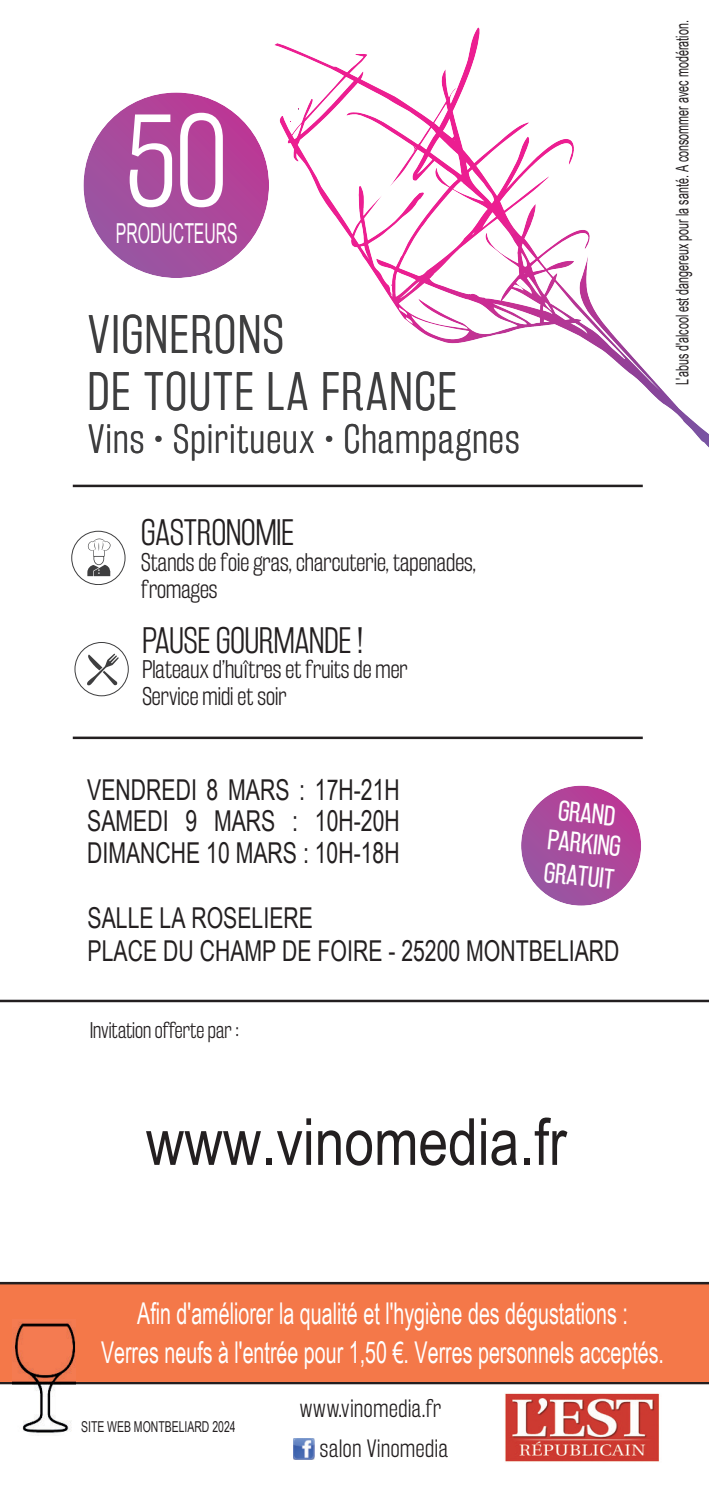
<style>
.page{position:relative;width:709px;height:1489px;background:#fff}
.page>*{position:absolute;margin:0;border:0;box-sizing:border-box;transform-origin:0 0}
.t1{font:115px "Rakesly Lt";color:#fff}
.t2{font:65px "Arial Narrow";color:#231f20}
.t3{font:47.75px/57.2px "Rakesly Lt";letter-spacing:.05em;color:#3e3e3f}
.t4{font:36px "Rakesly Lt";letter-spacing:.05em;color:#3e3e3f}
.t5{font:32.5px "Rakesly Lt";color:#231f20}
.t6{font:30px/39px "Arial Narrow";color:#fff;text-align:center;scale:.8 1}
.t7{font:28.75px/31.5px "Arial Narrow";color:#231f20;text-align:justify;scale:.9 1}
.t8{font:27.5px "Arial Narrow";color:#fff;scale:.7 1}
.t9{font:25px/30.2px "Rakesly Bk";color:#fff;text-align:center}
.t10{font:22.5px/27px "Rakesly Lt";color:#231f20}
.t11{font:22.25px/40px "Rakesly Lt";letter-spacing:.03em;color:#231f20}
.t12{font:20px "Rakesly Lt";color:#231f20}
.t13{font:17.5px "Arial Narrow";color:#231f20;scale:.75 1}
.t14{font:15px "Arial Narrow";color:#231f20;scale:.85 1}
</style>
<div class="page">
<svg style="left:274px;top:28px;width:435px;height:420px"></svg>
<svg style="left:413px;top:146px;width:3px;height:7px"></svg>
<hr style="left:73px;top:484px;width:569px;height:3px;background:#231f20">
<hr style="left:73px;top:736px;width:569px;height:3px;background:#231f20">
<hr style="left:0;top:999px;width:709px;height:3px;background:#231f20">
<img style="left:505px;top:1393px;width:155px;height:69px">
<div style="left:83px;top:92px;width:186px;height:186px;background:linear-gradient(to right,#9f57a3,#b63e97);border-radius:50%"></div>
<div style="left:521px;top:785px;width:120px;height:120px;background:linear-gradient(to right,#9e55a1,#b73f98);border-radius:50%"></div>
<svg style="left:87px;top:653px;width:32px;height:33px"></svg>
<div style="left:74px;top:642px;width:55px;height:54px;border:1px solid #3e3e3f;border-radius:50%"></div>
<svg style="left:87px;top:538px;width:24px;height:38px"></svg>
<div style="left:71px;top:531px;width:54px;height:54px;border:1px solid #3e3e3f;border-radius:50%"></div>
<img style="left:293px;top:1438px;width:21px;height:21px">
<hr style="left:0;top:1380px;width:709px;height:3px;background:#231f20">
<div style="left:0;top:1282px;width:709px;height:98px;background:#f47849"></div>
<img style="left:13px;top:1321px;width:63px;height:113px">
<hr style="left:0;top:1281px;width:709px;height:3px;background:#231f20">
<h1 class="t1" style="left:126px;top:101px;width:102px">50</h1>
<p class="t8" style="left:116px;top:213px;width:176px">PRODUCTEURS</p>
<h3 class="t3" style="left:88px;top:307px;width:370px">VIGNERONS<br>DE TOUTE LA FRANCE</h3>
<p class="t4" style="left:88px;top:420px;width:433px">Vins • Spiritueux • Champagnes</p>
<p class="t5" style="left:141px;top:515px;width:154px">GASTRONOMIE</p>
<p class="t10" style="left:141px;top:549px;width:336px">Stands de foie gras, charcuterie, tapenades, fromages</p>
<p class="t5" style="left:142px;top:623px;width:222px">PAUSE GOURMANDE !</p>
<p class="t10" style="left:142px;top:655px;width:267px">Plateaux d’huîtres et fruits de mer<br>Service midi et soir</p>
<p class="t7" style="left:87px;top:772px;width:349px">VENDREDI 8 MARS : 17H-21H SAMEDI 9 MARS : 10H-20H DIMANCHE 10 MARS : 10H-18H</p>
<p class="t9" style="left:552px;top:794px;width:75px;rotate:6deg">GRAND<br>PARKING</p>
<p class="t9" style="left:546px;top:857px;width:72px;rotate:6deg">GRATUIT</p>
<p class="t7" style="left:88px;top:900px;width:592px;line-height:32.5px">SALLE LA ROSELIERE<br>PLACE DU CHAMP DE FOIRE - 25200 MONTBELIARD</p>
<p class="t12" style="left:90px;top:1020px;width:150px">Invitation offerte par :</p>
<h2 class="t2" style="left:146px;top:1094px;width:422px">www.vinomedia.fr</h2>
<p class="t13" style="left:669px;top:385px;width:488px;rotate:-90deg">L'abus d'alcool est dangereux pour la santé. A consommer avec modération.</p>
<p class="t6" style="left:101px;top:1292px;width:705px">Afin d'améliorer la qualité et l'hygiène des dégustations :<br>Verres neufs à l'entrée pour 1,50 €. Verres personnels acceptés.</p>
<p class="t14" style="left:81px;top:1415px;width:183px">SITE WEB MONTBELIARD 2024</p>
<p class="t11" style="left:320px;top:1388px;width:130px;text-indent:-20px">www.vinomedia.fr salon Vinomedia</p>
</div>
